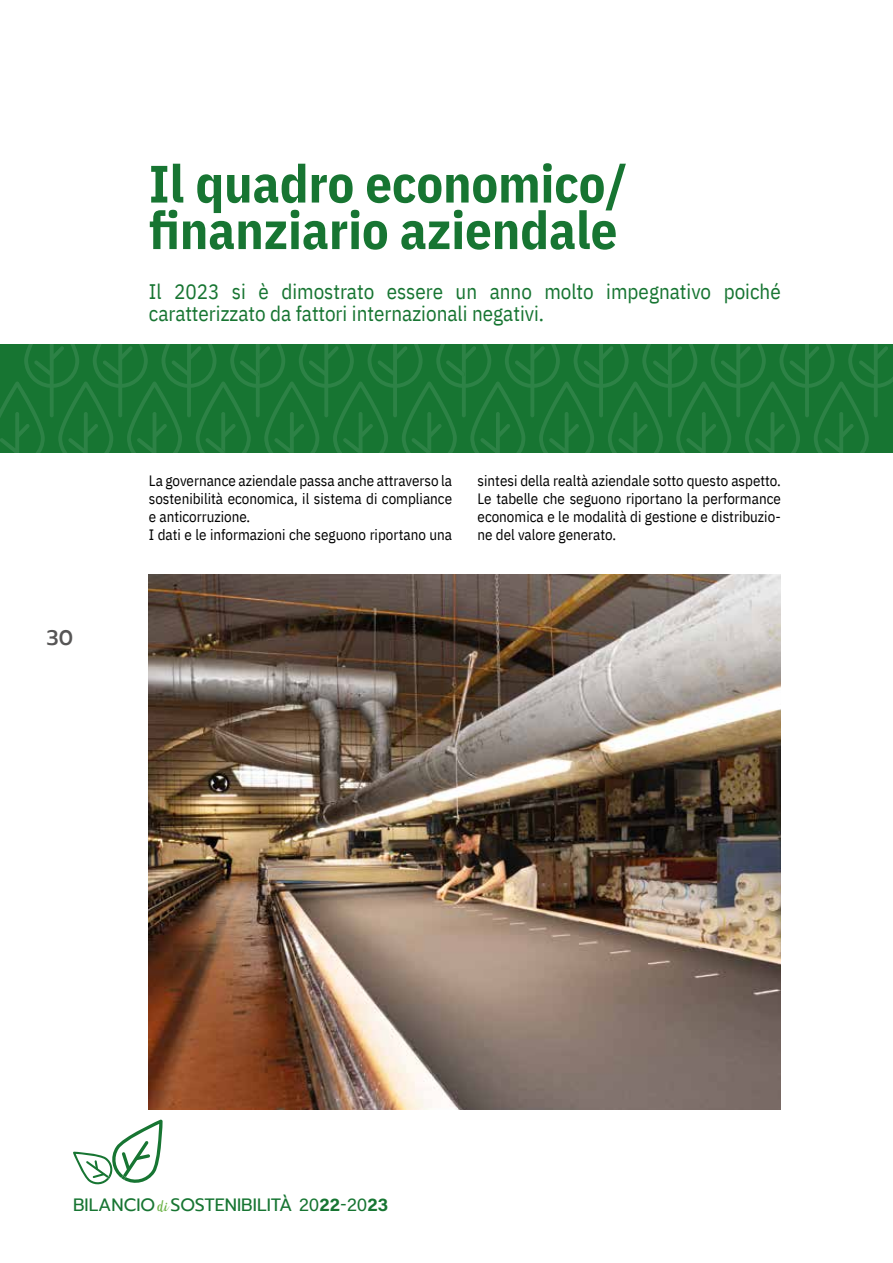
<style>
.page{position:relative;width:893px;height:1263px;background:#fff}
.page>*{position:absolute;margin:0;border:0;box-sizing:border-box;transform-origin:0 0}
.t1{font:700 52.5px/46.5px "IBM Plex Sans Cond";color:#177532}
.t2{font:21px/22.5px "IBM Plex Sans Cond";color:#177532}
.t3{font:500 21px "Prompt";color:#575656}
.t4{font:17.85px "Prompt";color:#177532}
.t5{font:15px/18px "IBM Plex Sans Cond";color:#000}
.s1{font-family:"Maudlyn Demo";font-size:14.1px;color:#6bb346}
.s2{font-family:"Acumin Variable Concept"}
</style>
<div class="page">
<svg style="left:24px;top:344px;width:869px;height:73px;fill:#177532"></svg>
<svg style="left:0;top:381px;width:869px;height:71px;fill:#177532"></svg>
<img style="left:149px;top:574px;width:632px;height:536px">
<svg style="left:73px;top:1119px;width:90px;height:66px"></svg>
<h1 class="t1" style="left:149px;top:156px;width:480px">Il quadro economico/ finanziario aziendale</h1>
<h2 class="t2" style="left:149px;top:278px;width:633px">Il 2023 si è dimostrato essere un anno molto impegnativo poiché caratterizzato da fattori internazionali negativi.</h2>
<h2 class="t3" style="left:47px;top:622px;width:28px">30</h2>
<p class="t5" style="left:149px;top:470px;width:305px">La governance aziendale passa anche attraverso la sostenibilità economica, il sistema di compliance e anticorruzione.<br>I dati e le informazioni che seguono riportano una</p>
<p class="t5" style="left:478px;top:470px;width:305px;text-align:justify">sintesi della realtà aziendale sotto questo aspetto.<br>Le tabelle che seguono riportano la performance economica e le modalità di gestione e distribuzio&shy;ne del valore generato.</p>
<p class="t4" style="left:73px;top:1192px;width:317px">BILANCIO <span class="s1">di</span> SOSTENIBILITÀ <span class="s2">2022-2023</span></p>
</div>
